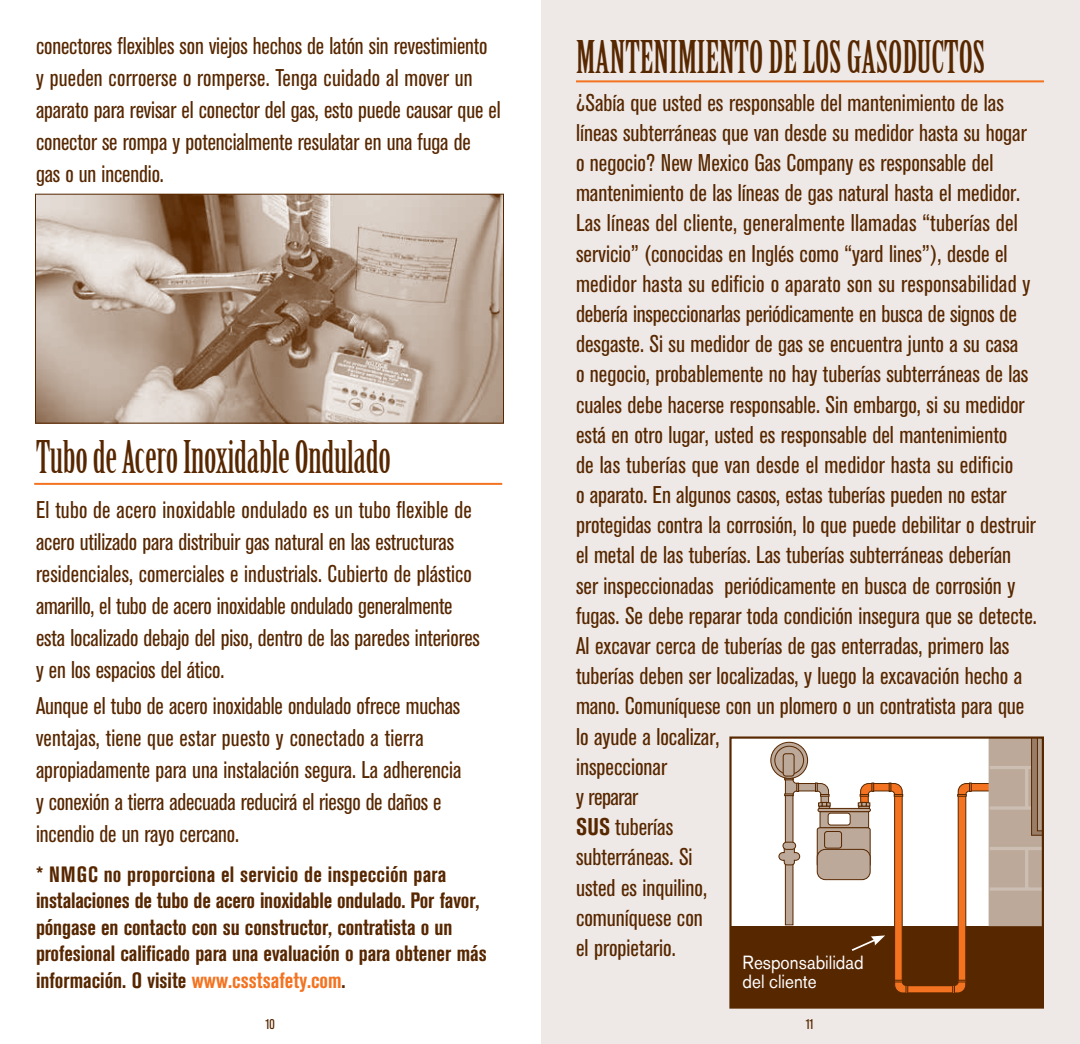
<style>
.page{position:relative;width:1080px;height:1044px;background:#fff}
.page>*{position:absolute;margin:0;border:0;box-sizing:border-box;transform-origin:0 0}
.t1{font:44px "Birch";letter-spacing:-.005em;color:#572700}
.t2{font:condensed 24px/30.2px "Akzidenz Grotesk BE";color:#572700}
.t3{font:700 condensed 22px/26.4px "Akzidenz Grotesk BE";letter-spacing:-.005em;color:#572700}
.t4{font:19px/19px "Akzidenz Grotesk BE";color:#fff;scale:.9 1}
.t5{font:condensed 14px "Akzidenz Grotesk BE";color:#572700}
.s1{font-weight:700}
.s2{color:#f37321}
</style>
<div class="page">
<div style="left:541px;top:0;width:539px;height:1044px;background:#eee9e6"></div>
<hr style="left:34px;top:483px;width:468px;height:2px;background:#f37321">
<img style="left:37px;top:196px;width:465px;height:226px">
<div style="left:35px;top:194px;width:469px;height:230px;border:1px solid #572700"></div>
<hr style="left:576px;top:80px;width:468px;height:2px;background:#f37321">
<div style="left:730px;top:738px;width:313px;height:270px;background:#fff"></div>
<div style="left:730px;top:926px;width:313px;height:82px;background:#572700"></div>
<div style="left:958px;top:795px;width:8px;height:187px;background:#f37321;border:1px solid #572700"></div>
<div style="left:906px;top:985px;width:48px;height:9px;background:#f37321;border:1px solid #572700"></div>
<div style="left:894px;top:795px;width:9px;height:186px;background:#f37321;border:1px solid #572700"></div>
<div style="left:785px;top:795px;width:8px;height:130px;background:#bca999;border:1px solid #572700"></div>
<div style="left:970px;top:783px;width:23px;height:8px;background:#f37321;border:1px solid #572700"></div>
<div style="left:872px;top:783px;width:18px;height:8px;background:#f37321;border:1px solid #572700"></div>
<div style="left:797px;top:783px;width:20px;height:8px;background:#bca999;border:1px solid #572700"></div>
<div style="left:820px;top:811px;width:49px;height:17px;background:#bca999"></div>
<div style="left:828px;top:813px;width:22px;height:12px;background:#fff;border-radius:3px"></div>
<div style="left:828px;top:813px;width:23px;height:13px;border:1px solid #572700;border-radius:3px"></div>
<div style="left:817px;top:828px;width:53px;height:38px;background:#bca999;border-radius:2px"></div>
<div style="left:817px;top:827px;width:54px;height:40px;border:1px solid #572700;border-radius:2px"></div>
<div style="left:818px;top:808px;width:53px;height:4px;border:1px solid #572700;border-radius:2px"></div>
<div style="left:817px;top:849px;width:53px;height:31px;background:#bca999;border-radius:8px"></div>
<div style="left:817px;top:849px;width:54px;height:31px;border:1px solid #572700;border-radius:8px"></div>
<div style="left:824px;top:831px;width:18px;height:18px;border:1px solid #572700;border-radius:3px"></div>
<svg style="left:889px;top:783px;width:14px;height:14px"></svg>
<svg style="left:957px;top:783px;width:15px;height:14px"></svg>
<svg style="left:894px;top:980px;width:14px;height:14px"></svg>
<svg style="left:952px;top:980px;width:14px;height:14px"></svg>
<svg style="left:858px;top:783px;width:16px;height:26px"></svg>
<svg style="left:815px;top:783px;width:16px;height:26px"></svg>
<svg style="left:778px;top:844px;width:23px;height:22px"></svg>
<div style="left:783px;top:842px;width:13px;height:7px;background:#bca999;border-radius:4px"></div>
<div style="left:783px;top:842px;width:13px;height:8px;border:1px solid #572700;border-radius:4px"></div>
<svg style="left:784px;top:778px;width:15px;height:18px"></svg>
<svg style="left:771px;top:742px;width:37px;height:36px"></svg>
<div style="left:770px;top:742px;width:38px;height:37px;border:1px solid #572700;border-radius:50%"></div>
<svg style="left:775px;top:746px;width:29px;height:28px"></svg>
<div style="left:774px;top:746px;width:30px;height:29px;border:1px solid #572700;border-radius:50%"></div>
<div style="left:783px;top:754px;width:11px;height:22px;background:#bca999;border-radius:3px"></div>
<div style="left:783px;top:753px;width:12px;height:24px;border:1px solid #572700;border-radius:3px"></div>
<hr style="left:1061px;top:889px;width:1px;height:37px;background:#cdbeb3">
<hr style="left:1061px;top:809px;width:1px;height:37px;background:#cdbeb3">
<hr style="left:1079px;top:889px;width:1px;height:37px;background:#cdbeb3">
<hr style="left:1079px;top:809px;width:1px;height:37px;background:#cdbeb3">
<hr style="left:1079px;top:849px;width:1px;height:40px;background:#cdbeb3">
<hr style="left:1079px;top:768px;width:1px;height:41px;background:#cdbeb3">
<svg style="left:989px;top:739px;width:52px;height:187px"></svg>
<div style="left:729px;top:736px;width:315px;height:273px;border:2px solid #572700"></div>
<svg style="left:851px;top:935px;width:34px;height:16px"></svg>
<p class="t2" style="left:36px;top:30px;width:466px;line-height:32px">conectores flexibles son viejos hechos de latón sin revestimiento y pueden corroerse o romperse. Tenga cuidado al mover un aparato para revisar el conector del gas, esto puede causar que el conector se rompa y potencialmente resulatar en una fuga de gas o un incendio.</p>
<h1 class="t1" style="left:576px;top:34px;width:411px">MANTENIMIENTO DE LOS GASODUCTOS</h1>
<p class="t2" style="left:576px;top:88px;width:462px">¿Sabía que usted es responsable del mantenimiento de las líneas subterráneas que van desde su medidor hasta su hogar o negocio? New Mexico Gas Company es responsable del mantenimiento de las líneas de gas natural hasta el medidor.<br>Las líneas del cliente, generalmente llamadas “tuberías del servicio” (conocidas en Inglés como “yard lines”), desde el medidor hasta su edificio o aparato son su responsabilidad y debería inspeccionarlas periódicamente en busca de signos de desgaste. Si su medidor de gas se encuentra junto a su casa<br>o negocio, probablemente no hay tuberías subterráneas de las cuales debe hacerse responsable. Sin embargo, si su medidor está en otro lugar, usted es responsable del mantenimiento<br>de las tuberías que van desde el medidor hasta su edificio<br>o aparato. En algunos casos, estas tuberías pueden no estar protegidas contra la corrosión, lo que puede debilitar o destruir el metal de las tuberías. Las tuberías subterráneas deberían ser inspeccionadas periódicamente en busca de corrosión y fugas. Se debe reparar toda condición insegura que se detecte.<br>Al excavar cerca de tuberías de gas enterradas, primero las tuberías deben ser localizadas, y luego la excavación hecho a mano. Comuníquese con un plomero o un contratista para que lo ayude a localizar,<br>inspeccionar<br>y reparar<br><span class="s1">SUS</span> tuberías<br>subterráneas. Si<br>usted es inquilino,<br>comuníquese con<br>el propietario.</p>
<h1 class="t1" style="left:36px;top:434px;width:357px">Tubo de Acero Inoxidable Ondulado</h1>
<p class="t2" style="left:36px;top:494px;width:446px;line-height:32px">El tubo de acero inoxidable ondulado es un tubo flexible de acero utilizado para distribuir gas natural en las estructuras residenciales, comerciales e industrials. Cubierto de plástico amarillo, el tubo de acero inoxidable ondulado generalmente esta localizado debajo del piso, dentro de las paredes interiores y en los espacios del ático.</p>
<p class="t2" style="left:36px;top:690px;width:427px;line-height:32px">Aunque el tubo de acero inoxidable ondulado ofrece muchas ventajas, tiene que estar puesto y conectado a tierra apropiadamente para una instalación segura. La adherencia y conexión a tierra adecuada reducirá el riesgo de daños e incendio de un rayo cercano.</p>
<p class="t3" style="left:36px;top:861px;width:452px">* NMGC no proporciona el servicio de inspección para instalaciones de tubo de acero inoxidable ondulado. Por favor, póngase en contacto con su constructor, contratista o un profesional calificado para una evaluación o para obtener más información. O visite <span class="s2">www.csstsafety.com</span>.</p>
<p class="t5" style="left:265px;top:1016px;width:11px">10</p>
<p class="t5" style="left:806px;top:1016px;width:10px">11</p>
<p class="t4" style="left:743px;top:953px;width:136px">Responsabilidad del cliente</p>
</div>
